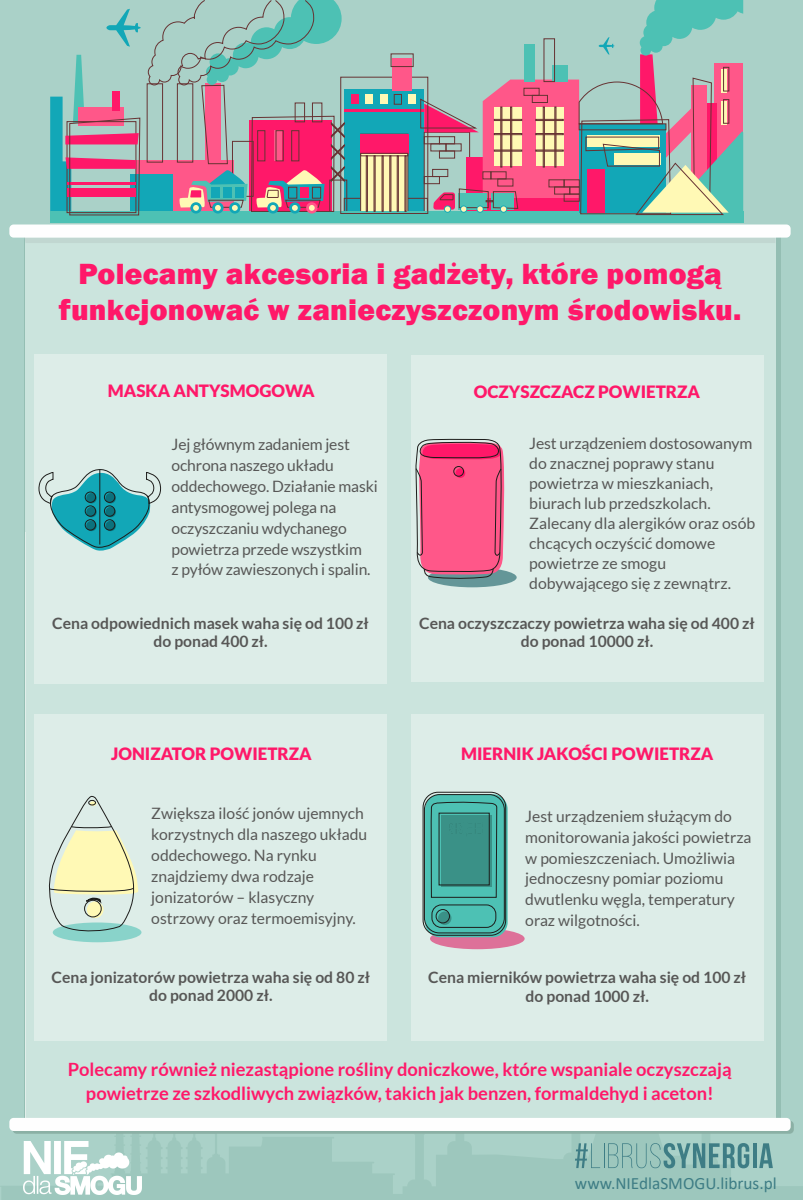
<style>
.page{position:relative;width:803px;height:1200px;background:#fff}
.page>*{position:absolute;margin:0;border:0;box-sizing:border-box;transform-origin:0 0}
.t1{font:800 30px/36.6px "Franklin Gothic";letter-spacing:.01em;color:#ff1869;text-align:center}
.t2{font:700 18.25px/23.5px "Lato";color:#ff1869;text-align:center}
.t3{font:17.25px "Calibri";color:#3e7d85}
.t4{font:900 17px "Lato";color:#ff1869}
.t5{font:15.62px/20.9px "Lato";color:#575756}
.t6{font:700 15.62px/18.9px "Lato";color:#575756;text-align:center}
</style>
<div class="page">
<div style="left:0;top:0;width:802px;height:1200px;background:#aad1c8"></div>
<svg style="left:1px;top:1103px;width:801px;height:97px;fill:#9dc7bd"></svg>
<div style="left:25px;top:237px;width:750px;height:888px;background:#cbe4dd"></div>
<hr style="left:25px;top:532px;width:1px;height:595px;background:#e2eeea">
<div style="left:25px;top:238px;width:750px;height:5px;background:#c1d7d1"></div>
<div style="left:9px;top:225px;width:781px;height:13px;background:#fefefe;border-radius:4px"></div>
<div style="left:13px;top:1121px;width:780px;height:13px;background:#8bb0a5;border-radius:4px"></div>
<div style="left:9px;top:1118px;width:781px;height:13px;background:#fefefe;border-radius:4px"></div>
<div style="left:136px;top:160px;width:98px;height:53px;background:#ff5789"></div>
<div style="left:130px;top:174px;width:42px;height:39px;background:#12a7b7"></div>
<div style="left:147px;top:83px;width:16px;height:79px;border:1px solid #633"></div>
<div style="left:344px;top:89px;width:80px;height:124px;background:#12a7b7"></div>
<div style="left:344px;top:198px;width:83px;height:15px;border:1px solid #633"></div>
<svg style="left:360px;top:156px;width:48px;height:55px;background:#e6d9a0"></svg>
<div style="left:360px;top:134px;width:48px;height:20px;background:#ff1869"></div>
<div style="left:360px;top:153px;width:48px;height:3px;border:1px solid #633"></div>
<div style="left:329px;top:180px;width:18px;height:33px;border:1px solid #633"></div>
<div style="left:351px;top:94px;width:7px;height:10px;background:#ff1869"></div>
<div style="left:365px;top:94px;width:8px;height:10px;background:#fff9b5"></div>
<div style="left:380px;top:94px;width:7px;height:10px;background:#fff9b5"></div>
<div style="left:394px;top:94px;width:8px;height:11px;border:1px solid #633"></div>
<div style="left:408px;top:94px;width:8px;height:10px;background:#fff9b5"></div>
<hr style="left:344px;top:109px;width:80px;height:3px;background:#ff1869">
<div style="left:50px;top:211px;width:693px;height:12px;background:#4dc1b4"></div>
<svg style="left:190px;top:202px;width:12px;height:12px"></svg>
<div style="left:212px;top:202px;width:11px;height:12px;background:#12a7b7;border-radius:50%"></div>
<div style="left:229px;top:202px;width:11px;height:12px;background:#12a7b7;border-radius:50%"></div>
<svg style="left:106px;top:9px;width:35px;height:38px"></svg>
<div style="left:366px;top:155px;width:2px;height:57px;border:1px solid #633"></div>
<div style="left:373px;top:155px;width:2px;height:57px;border:1px solid #633"></div>
<div style="left:381px;top:155px;width:2px;height:57px;border:1px solid #633"></div>
<div style="left:389px;top:155px;width:2px;height:57px;border:1px solid #633"></div>
<div style="left:397px;top:155px;width:1px;height:57px;border:1px solid #633"></div>
<div style="left:404px;top:155px;width:2px;height:57px;border:1px solid #633"></div>
<svg style="left:50px;top:55px;width:90px;height:161px"></svg>
<div style="left:267px;top:202px;width:11px;height:12px;background:#12a7b7;border-radius:50%"></div>
<div style="left:289px;top:202px;width:11px;height:12px;background:#12a7b7;border-radius:50%"></div>
<svg style="left:148px;top:0;width:197px;height:212px"></svg>
<div style="left:300px;top:187px;width:9px;height:11px;background:#ff1869"></div>
<div style="left:288px;top:187px;width:9px;height:12px;border:1px solid #633"></div>
<div style="left:312px;top:187px;width:9px;height:12px;border:1px solid #633"></div>
<svg style="left:420px;top:0;width:323px;height:215px"></svg>
<div style="left:340px;top:77px;width:88px;height:137px;border:1px solid #633"></div>
<div style="left:392px;top:58px;width:20px;height:33px;background:#ff5789"></div>
<div style="left:390px;top:54px;width:23px;height:13px;border:1px solid #633"></div>
<div style="left:34px;top:714px;width:353px;height:327px;background:#ddede8"></div>
<div style="left:53px;top:922px;width:88px;height:20px;background:#89d3ca;border-radius:50%"></div>
<svg style="left:48px;top:796px;width:92px;height:136px"></svg>
<div style="left:34px;top:354px;width:353px;height:330px;background:#ddede8"></div>
<svg style="left:38px;top:469px;width:124px;height:82px"></svg>
<div style="left:411px;top:714px;width:352px;height:327px;background:#ddede8"></div>
<div style="left:430px;top:928px;width:94px;height:21px;background:linear-gradient(to right,#dd7299,#da739a);border-radius:50%"></div>
<div style="left:425px;top:794px;width:82px;height:143px;background:#4dc1b4;border-radius:15px"></div>
<div style="left:431px;top:905px;width:65px;height:23px;border:1px solid #1d1d1b;border-radius:9px"></div>
<div style="left:438px;top:912px;width:13px;height:13px;background:#3a9187;border-radius:50%"></div>
<div style="left:436px;top:909px;width:14px;height:14px;border:1px solid #1d1d1b;border-radius:50%"></div>
<div style="left:423px;top:792px;width:83px;height:144px;border:1px solid #1d1d1b;border-radius:15px"></div>
<div style="left:424px;top:794px;width:80px;height:139px;border:1px solid #1d1d1b;border-radius:15px"></div>
<svg style="left:430px;top:801px;width:67px;height:97px"></svg>
<div style="left:411px;top:356px;width:352px;height:326px;background:#ddede8"></div>
<div style="left:428px;top:568px;width:88px;height:19px;background:#649698;border-radius:50%"></div>
<svg style="left:415px;top:438px;width:89px;height:142px;background:#e75c87"></svg>
<svg style="left:575px;top:1143px;width:174px;height:25px"></svg>
<svg style="left:752px;top:1143px;width:4px;height:25px"></svg>
<svg style="left:759px;top:1143px;width:13px;height:25px"></svg>
<img style="left:24px;top:1142px;width:117px;height:53px">
<h1 class="t1" style="left:59px;top:255px;width:684px">Polecamy akcesoria i gadżety, które pomogą funkcjonować w zanieczyszczonym środowisku.</h1>
<p class="t4" style="left:108px;top:381px;width:208px">MASKA ANTYSMOGOWA</p>
<p class="t5" style="left:171px;top:434px;width:208px">Jej głównym zadaniem jest ochrona naszego układu oddechowego. Działanie maski antysmogowej polega na oczyszczaniu wdychanego powietrza przede wszystkim<br>z pyłów zawieszonych i spalin.</p>
<p class="t4" style="left:474px;top:382px;width:228px">OCZYSZCZACZ POWIETRZA</p>
<p class="t5" style="left:529px;top:433px;width:228px;line-height:20px">Jest urządzeniem dostosowanym do znacznej poprawy stanu powietrza w mieszkaniach, biurach lub przedszkolach.<br>Zalecany dla alergików oraz osób chcących oczyścić domowe powietrze ze smogu dobywającego się z zewnątrz.</p>
<p class="t6" style="left:52px;top:613px;width:318px">Cena odpowiednich masek waha się od 100 zł do ponad 400 zł.</p>
<p class="t6" style="left:419px;top:613px;width:337px">Cena oczyszczaczy powietrza waha się od 400 zł do ponad 10000 zł.</p>
<p class="t4" style="left:111px;top:743px;width:202px">JONIZATOR POWIETRZA</p>
<p class="t4" style="left:461px;top:744px;width:254px">MIERNIK JAKOŚCI POWIETRZA</p>
<p class="t5" style="left:151px;top:803px;width:217px">Zwiększa ilość jonów ujemnych korzystnych dla naszego układu oddechowego. Na rynku znajdziemy dwa rodzaje jonizatorów – klasyczny ostrzowy oraz termoemisyjny.</p>
<p class="t5" style="left:525px;top:806px;width:228px">Jest urządzeniem służącym do monitorowania jakości powietrza w pomieszczeniach. Umożliwia jednoczesny pomiar poziomu dwutlenku węgla, temperatury oraz wilgotności.</p>
<p class="t6" style="left:52px;top:967px;width:320px">Cena jonizatorów powietrza waha się od 80 zł do ponad 2000 zł.</p>
<p class="t6" style="left:428px;top:968px;width:319px">Cena mierników powietrza waha się od 100 zł do ponad 1000 zł.</p>
<p class="t2" style="left:68px;top:1058px;width:665px">Polecamy również niezastąpione rośliny doniczkowe, które wspaniale oczyszczają powietrze ze szkodliwych związków, takich jak benzen, formaldehyd i aceton!</p>
<p class="t3" style="left:575px;top:1171px;width:203px">www.NIEdlaSMOGU.librus.pl</p>
</div>
